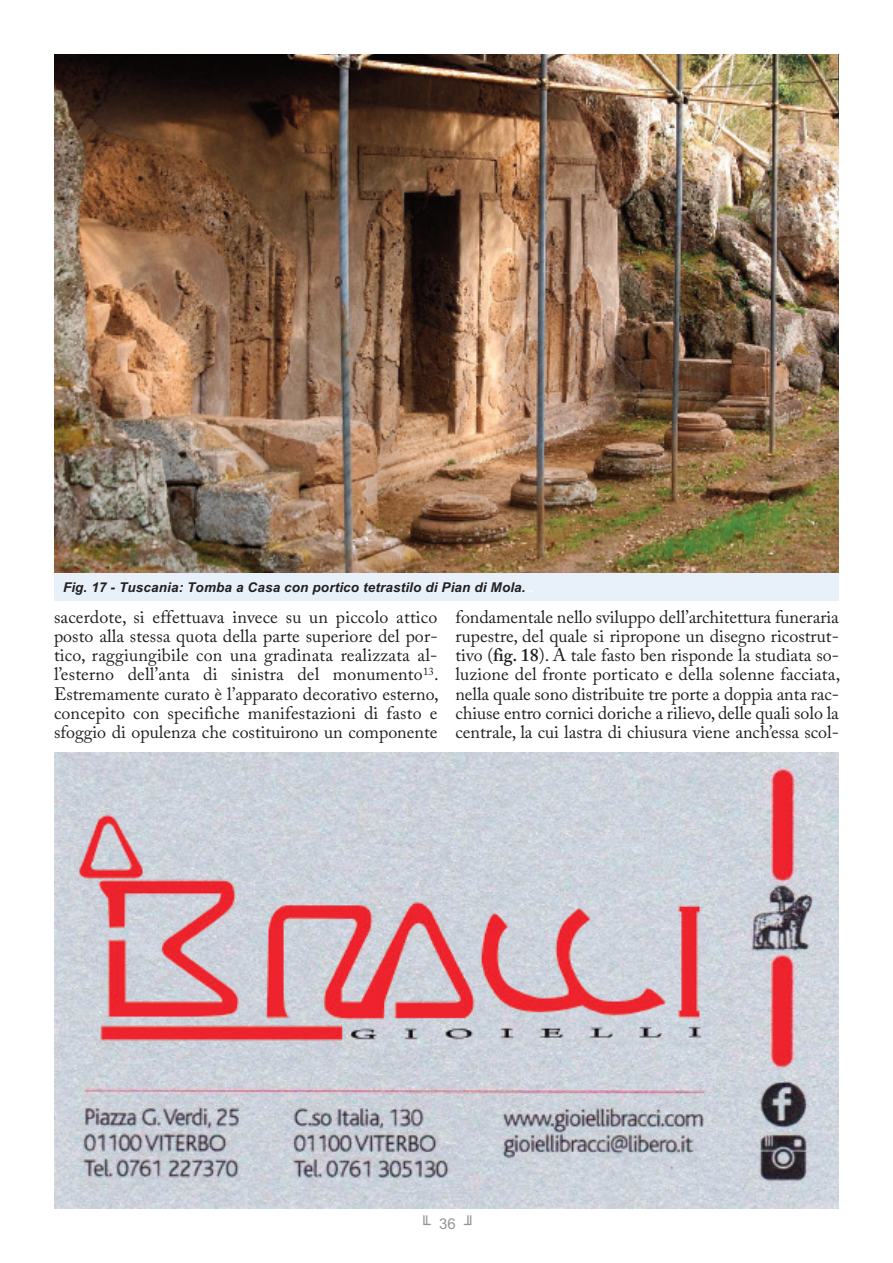
<style>
.page{position:relative;width:893px;height:1263px;background:#fff}
.page>*{position:absolute;margin:0;border:0;box-sizing:border-box;transform-origin:0 0}
.t1{font:18px/19.2px "Adobe Caslon Pro";color:#231f20;text-align:justify}
.t2{font:15px "Arial";color:#939598}
.t3{font:italic 700 13.5px "Arial";letter-spacing:.01em;color:#231f20}
.s1{color:#fff}
.s2{font-weight:600}
</style>
<div class="page">
<img style="left:54px;top:753px;width:785px;height:455px">
<img style="left:54px;top:54px;width:785px;height:518px">
<div style="left:54px;top:573px;width:785px;height:27px;background:#e8f1f9"></div>
<p class="t3" style="left:63px;top:579px;width:472px">Fig. 17 - Tuscania: Tomba a Casa con portico tetrastilo di Pian di Mola.<span class="s1">..</span></p>
<p class="t1" style="left:54px;top:609px;width:386px">sacerdote, si effettuava invece su un piccolo attico posto alla stessa quota della parte superiore del por&shy;tico, raggiungibile con una gradinata realizzata al&shy;l’esterno dell’anta di sinistra del monumento<sup>13</sup>.<br>Estremamente curato è l’apparato decorativo esterno, concepito con specifiche manifestazioni di fasto e sfoggio di opulenza che costituirono un componente</p>
<p class="t1" style="left:455px;top:609px;width:386px">fondamentale nello sviluppo dell’architettura funeraria rupestre, del quale si ripropone un disegno ricostrut&shy;tivo (<span class="s2">fig. 18</span>). A tale fasto ben risponde la studiata so&shy;luzione del fronte porticato e della solenne facciata, nella quale sono distribuite tre porte a doppia anta rac&shy;chiuse entro cornici doriche a rilievo, delle quali solo la centrale, la cui lastra di chiusura viene anch’essa scol-</p>
<p class="t2" style="left:420px;top:1215px;width:56px">╙36╜</p>
</div>
